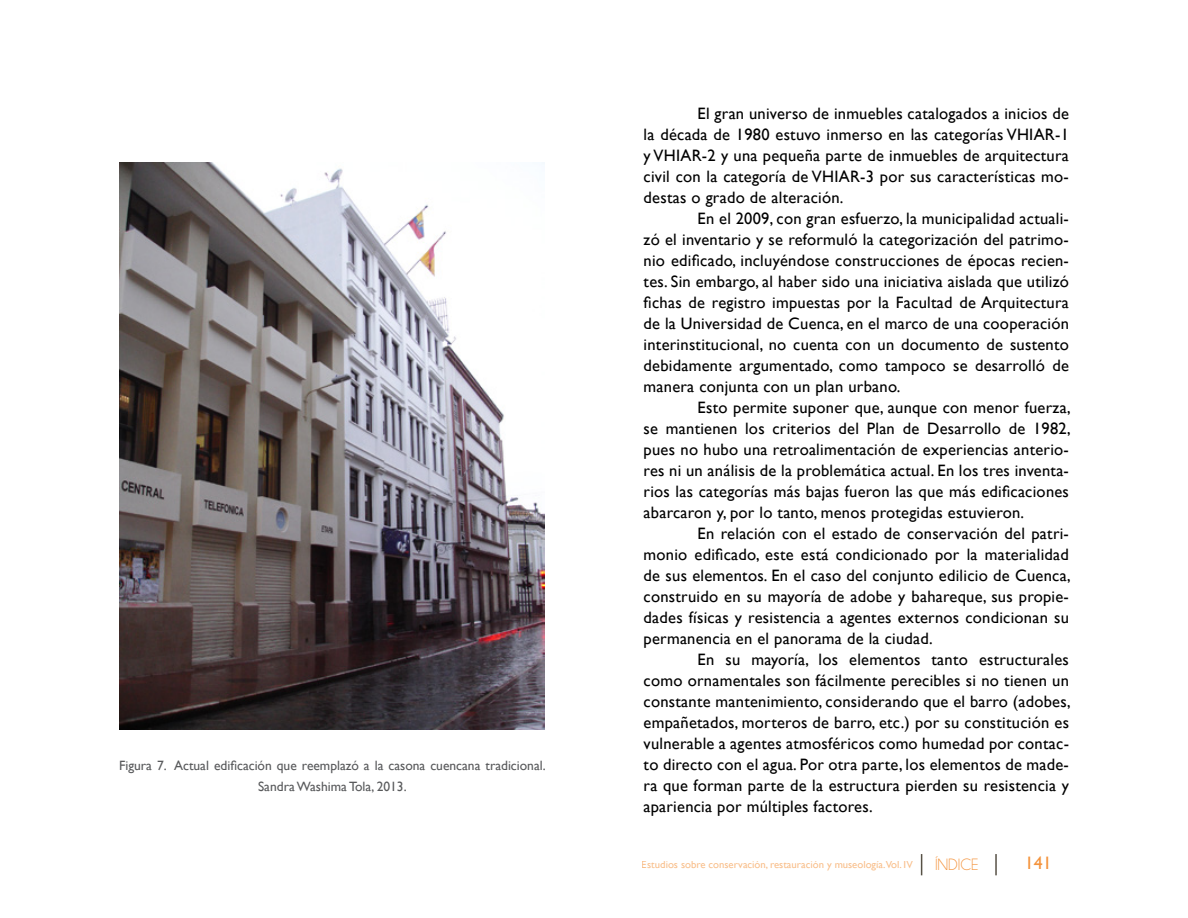
<style>
.page{position:relative;width:1188px;height:918px;background:#fff}
.page>*{position:absolute;margin:0;border:0;box-sizing:border-box;transform-origin:0 0}
.t1{font:18px "Gill Sans";color:#f4933c}
.t2{font:16.5px/21px "Gill Sans";letter-spacing:.015em;color:#000;text-align:justify}
.t3{font:16.5px "Champagne&Limousines";color:#f4933c}
.t4{font:13.5px/21px "Gill Sans";color:#58595b;text-align:center}
.t5{font:10.5px "Gill Sans";color:#f4933c}
</style>
<div class="page">
<hr style="left:995px;top:854px;width:2px;height:21px;background:#575146">
<svg style="left:921px;top:854px;width:1px;height:21px"></svg>
<img style="left:119px;top:162px;width:425px;height:567px">
<p class="t4" style="left:119px;top:755px;width:428px">Figura 7. Actual edificación que reemplazó a la casona cuencana tradicional.<br>Sandra Washima Tola, 2013.</p>
<p class="t2" style="left:644px;top:103px;width:427px;text-indent:54px">El gran universo de inmuebles catalogados a inicios de la década de 1980 estuvo inmerso en las categorías VHIAR-1 y VHIAR-2 y una pequeña parte de inmuebles de arquitectura civil con la categoría de VHIAR-3 por sus características mo&shy;destas o grado de alteración.</p>
<p class="t2" style="left:644px;top:208px;width:427px;text-indent:54px">En el 2009, con gran esfuerzo, la municipalidad actuali&shy;zó el inventario y se reformuló la categorización del patrimo&shy;nio edificado, incluyéndose construcciones de épocas recien&shy;tes. Sin embargo, al haber sido una iniciativa aislada que utilizó fichas de registro impuestas por la Facultad de Arquitectura de la Universidad de Cuenca, en el marco de una cooperación interinstitucional, no cuenta con un documento de sustento debidamente argumentado, como tampoco se desarrolló de manera conjunta con un plan urbano.</p>
<p class="t2" style="left:644px;top:397px;width:429px;text-indent:54px">Esto permite suponer que, aunque con menor fuerza, se mantienen los criterios del Plan de Desarrollo de 1982, pues no hubo una retroalimentación de experiencias anterio&shy;res ni un análisis de la problemática actual. En los tres inventa&shy;rios las categorías más bajas fueron las que más edificaciones abarcaron y, por lo tanto, menos protegidas estuvieron.</p>
<p class="t2" style="left:644px;top:523px;width:429px;text-indent:54px">En relación con el estado de conservación del patri&shy;monio edificado, este está condicionado por la materialidad de sus elementos. En el caso del conjunto edilicio de Cuenca, construido en su mayoría de adobe y bahareque, sus propie&shy;dades físicas y resistencia a agentes externos condicionan su permanencia en el panorama de la ciudad.</p>
<p class="t2" style="left:644px;top:649px;width:429px;text-indent:54px">En su mayoría, los elementos tanto estructurales como ornamentales son fácilmente perecibles si no tienen un constante mantenimiento, considerando que el barro (adobes, empañetados, morteros de barro, etc.) por su constitución es vulnerable a agentes atmosféricos como humedad por contac&shy;to directo con el agua. Por otra parte, los elementos de made&shy;ra que forman parte de la estructura pierden su resistencia y apariencia por múltiples factores.</p>
<p class="t5" style="left:642px;top:859px;width:272px">Estudios sobre conservación, restauración y museología.Vol. IV</p>
<p class="t3" style="left:935px;top:856px;width:45px">ÍNDICE</p>
<p class="t1" style="left:1025px;top:853px;width:28px">141</p>
</div>
